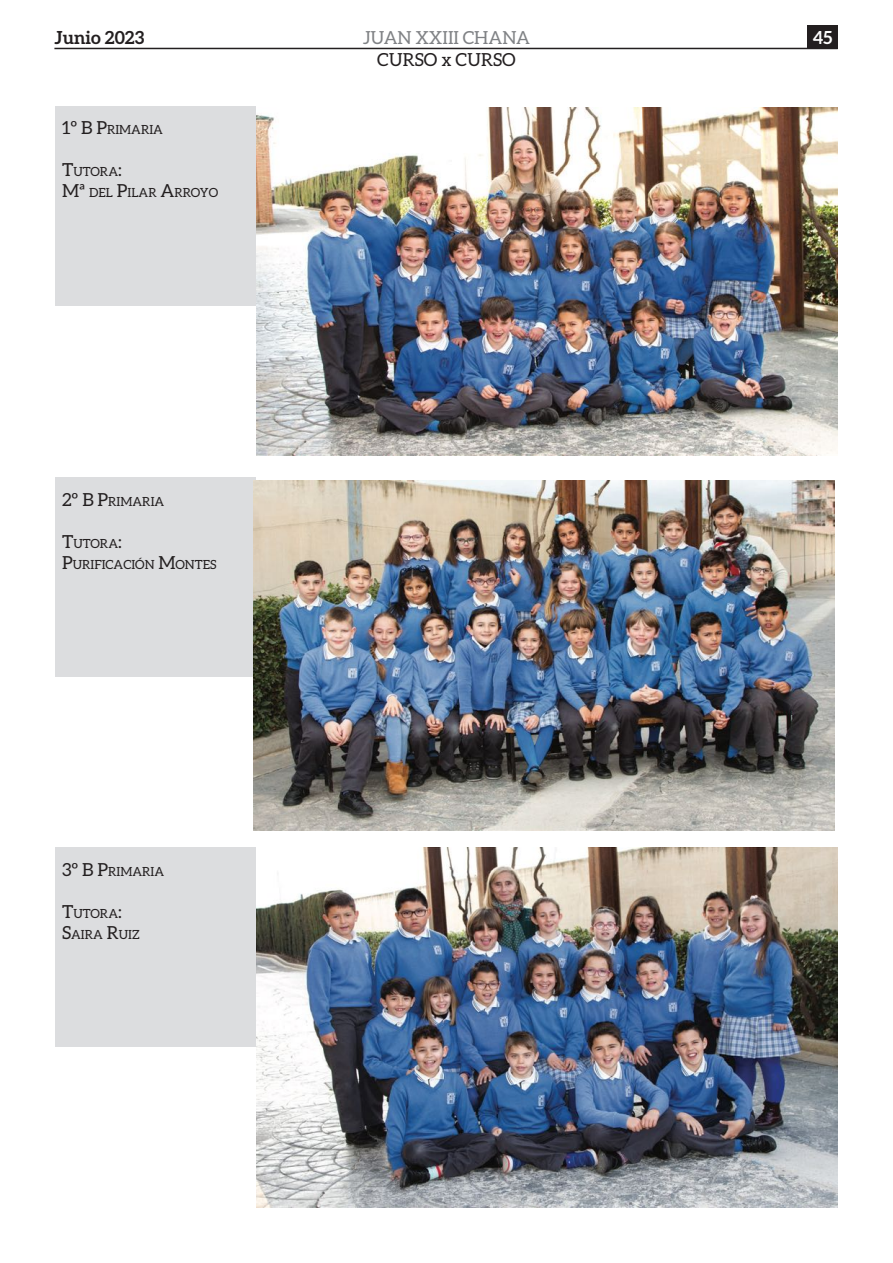
<style>
.page{position:relative;width:893px;height:1263px;background:#fff}
.page>*{position:absolute;margin:0;border:0;box-sizing:border-box;transform-origin:0 0}
.t1{font:18px "Aleo";color:#808285}
.t2{font:18px "Aleo";color:#231f20}
.t3{font:700 18px "Aleo";color:#231f20}
.t4{font:700 18px "Aleo";color:#fff}
.t5{font:12.6px/21px "Aleo";color:#231f20}
.s1{font-size:18px}
</style>
<div class="page">
<hr style="left:54px;top:48px;width:784px;height:1px;background:#231f20">
<div style="left:808px;top:25px;width:30px;height:23px;background:#231f20"></div>
<div style="left:55px;top:477px;width:201px;height:199px;background:#dcdddf"></div>
<div style="left:55px;top:106px;width:201px;height:200px;background:#dcdddf"></div>
<div style="left:55px;top:847px;width:201px;height:200px;background:#dcdddf"></div>
<img style="left:256px;top:107px;width:582px;height:348px">
<img style="left:253px;top:480px;width:581px;height:351px">
<img style="left:256px;top:847px;width:582px;height:361px">
<h1 class="t3" style="left:54px;top:27px;width:91px">Junio 2023</h1>
<h1 class="t4" style="left:813px;top:27px;width:21px">45</h1>
<h1 class="t1" style="left:363px;top:28px;width:169px">JUAN XXIII CHANA</h1>
<h1 class="t2" style="left:377px;top:49px;width:140px">CURSO x CURSO</h1>
<p class="t5" style="left:62px;top:118px;width:102px"><span class="s1">1º B P</span>RIMARIA</p>
<p class="t5" style="left:62px;top:160px;width:158px"><span class="s1">T</span>UTORA<span class="s1">:<br>Mª</span> DEL <span class="s1">P</span>ILAR <span class="s1">A</span>RROYO</p>
<p class="t5" style="left:62px;top:490px;width:104px"><span class="s1">2º B P</span>RIMARIA</p>
<p class="t5" style="left:62px;top:532px;width:156px"><span class="s1">T</span>UTORA<span class="s1">:<br>P</span>URIFICACIÓN <span class="s1">M</span>ONTES</p>
<p class="t5" style="left:62px;top:861px;width:104px"><span class="s1">3º B P</span>RIMARIA</p>
<p class="t5" style="left:62px;top:903px;width:79px"><span class="s1">T</span>UTORA<span class="s1">:<br>S</span>AIRA <span class="s1">R</span>UIZ</p>
</div>
